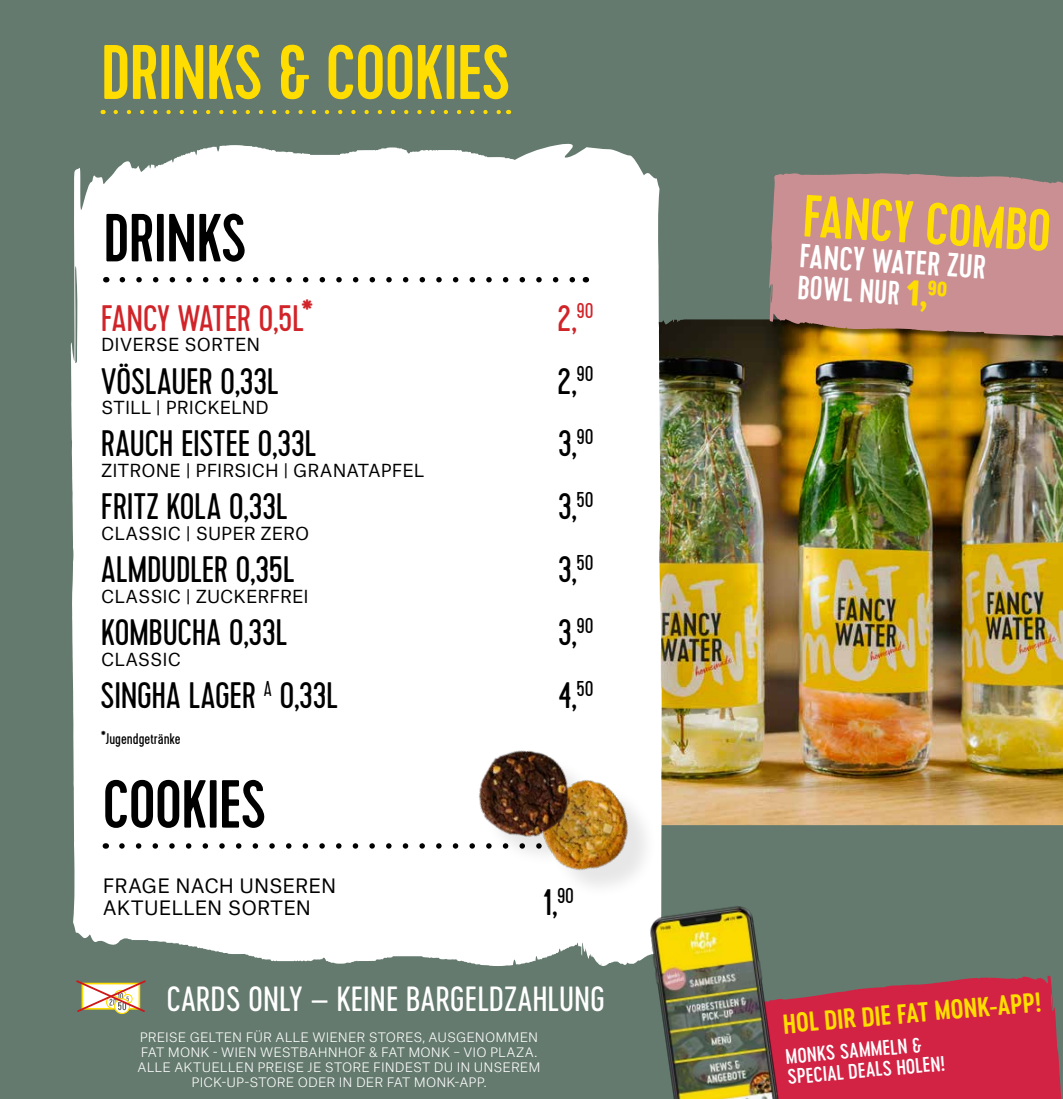
<style>
.page{position:relative;width:1063px;height:1099px;background:#fff}
.page>*{position:absolute;margin:0;border:0;box-sizing:border-box;transform-origin:0 0}
.t1{font:500 77px "Cervo";letter-spacing:-.02em;color:#fd0}
.t2{font:500 67.75px "Cervo";letter-spacing:-.015em;color:#000}
.t3{font:500 59.38px "Cervo";color:#ffde00}
.t4{font:36.75px "Cervo";letter-spacing:-.01em;color:#000}
.t5{font:36.75px "Cervo";letter-spacing:-.01em;color:#d12429}
.t6{font:500 33.5px "Cervo";color:#fff}
.t7{font:500 33.5px "Cervo";color:#fff;scale:.96 1}
.t8{font:32.62px "Cervo Neue Regular Neue";color:#fff}
.t9{font:25.75px "Cervo Neue Semi Bold Neue";color:#ffde00}
.t10{font:19.62px/20.4px "Cervo Neue Medium Neue";color:#fff}
.t11{font:19px/22.5px "Atlas Grotesk";color:#000}
.t12{font:17.25px "Atlas Grotesk";letter-spacing:.005em;color:#000}
.t13{font:15.38px "Cervo";color:#000}
.t14{font:300 12.5px/15px "Atlas Grotesk";letter-spacing:.01em;color:#fff;text-align:center}
.s1{font-family:"Cervo Neue Extra Bold Neue";font-weight:400;color:#fd0}
</style>
<div class="page">
<img style="left:0;top:0;width:1063px;height:1098px">
<svg style="left:116px;top:110px;width:386px;height:4px;background:#8c9450"></svg>
<img style="left:662px;top:319px;width:22px;height:423px">
<svg style="left:71px;top:139px;width:591px;height:827px"></svg>
<svg style="left:122px;top:277px;width:455px;height:5px"></svg>
<div style="left:770px;top:174px;width:293px;height:170px;background:#000;opacity:.5"></div>
<svg style="left:769px;top:173px;width:294px;height:163px;background:#c38b8b"></svg>
<svg style="left:122px;top:843px;width:329px;height:5px"></svg>
<img style="left:510px;top:750px;width:151px;height:151px">
<img style="left:451px;top:720px;width:147px;height:146px">
<div style="left:114px;top:998px;width:16px;height:16px;border:1px solid #fd0;border-radius:50%"></div>
<svg style="left:75px;top:978px;width:72px;height:35px"></svg>
<svg style="left:789px;top:975px;width:274px;height:123px;background:#c62b49"></svg>
<img style="left:627px;top:898px;width:162px;height:200px">
<svg style="left:928px;top:281px;width:19px;height:16px"></svg>
<h1 class="t1" style="left:100px;top:27px;width:411px">DRINKS &amp; COOKIES</h1>
<h2 class="t2" style="left:103px;top:198px;width:145px">DRINKS</h2>
<h3 class="t5" style="left:101px;top:297px;width:214px">FANCY WATER 0,5L*</h3>
<h3 class="t5" style="left:557px;top:297px;width:38px">2,<sup>90</sup></h3>
<h3 class="t12" style="left:101px;top:331px;width:161px">DIVERSE SORTEN</h3>
<h3 class="t4" style="left:101px;top:360px;width:179px">VÖSLAUER 0,33L</h3>
<h3 class="t4" style="left:557px;top:360px;width:38px">2,<sup>90</sup></h3>
<h3 class="t12" style="left:101px;top:394px;width:169px">STILL | PRICKELND</h3>
<h3 class="t4" style="left:101px;top:423px;width:217px">RAUCH EISTEE 0,33L</h3>
<h3 class="t4" style="left:558px;top:423px;width:37px">3,<sup>90</sup></h3>
<h3 class="t12" style="left:101px;top:456px;width:325px">ZITRONE | PFIRSICH | GRANATAPFEL</h3>
<h3 class="t4" style="left:101px;top:485px;width:188px">FRITZ KOLA 0,33L</h3>
<h3 class="t4" style="left:558px;top:485px;width:37px">3,<sup>50</sup></h3>
<h3 class="t12" style="left:101px;top:519px;width:210px">CLASSIC | SUPER ZERO</h3>
<h3 class="t4" style="left:101px;top:548px;width:195px">ALMDUDLER 0,35L</h3>
<h3 class="t4" style="left:558px;top:548px;width:37px">3,<sup>50</sup></h3>
<h3 class="t12" style="left:101px;top:582px;width:209px">CLASSIC | ZUCKERFREI</h3>
<h3 class="t4" style="left:101px;top:611px;width:188px">KOMBUCHA 0,33L</h3>
<h3 class="t4" style="left:558px;top:611px;width:37px">3,<sup>90</sup></h3>
<h3 class="t12" style="left:101px;top:645px;width:82px">CLASSIC</h3>
<h3 class="t4" style="left:101px;top:674px;width:238px">SINGHA LAGER <sup>A</sup> 0,33L</h3>
<h3 class="t4" style="left:559px;top:674px;width:36px">4,<sup>50</sup></h3>
<p class="t13" style="left:101px;top:730px;width:81px">*Jugendgetränke</p>
<h2 class="t2" style="left:103px;top:764px;width:165px">COOKIES</h2>
<h3 class="t11" style="left:103px;top:872px;width:235px">FRAGE NACH UNSEREN<br>AKTUELLEN SORTEN</h3>
<h3 class="t4" style="left:543px;top:881px;width:33px">1,<sup>90</sup></h3>
<h3 class="t8" style="left:167px;top:977px;width:440px">CARDS ONLY – KEINE BARGELDZAHLUNG</h3>
<p class="t14" style="left:137px;top:1028px;width:405px">PREISE GELTEN FÜR ALLE WIENER STORES, AUSGENOMMEN FAT MONK - WIEN WESTBAHNHOF &amp; FAT MONK – VIO PLAZA.<br>ALLE AKTUELLEN PREISE JE STORE FINDEST DU IN UNSEREM PICK-UP-STORE ODER IN DER FAT MONK-APP.</p>
<h3 class="t3" style="left:805px;top:180px;width:250px;rotate:4deg">FANCY COMBO</h3>
<h3 class="t6" style="left:801px;top:235px;width:189px;rotate:4deg">FANCY WATER ZUR</h3>
<h3 class="t7" style="left:798px;top:268px;width:137px;rotate:3deg">BOWL NUR <span class="s1">1,</span></h3>
<h3 class="t9" style="left:781px;top:1006px;width:261px;rotate:-5deg">HOL DIR DIE FAT MONK-APP!</h3>
<h3 class="t10" style="left:785px;top:1046px;width:160px;rotate:-5deg">MONKS SAMMELN &amp;<br>SPECIAL DEALS HOLEN!</h3>
</div>
